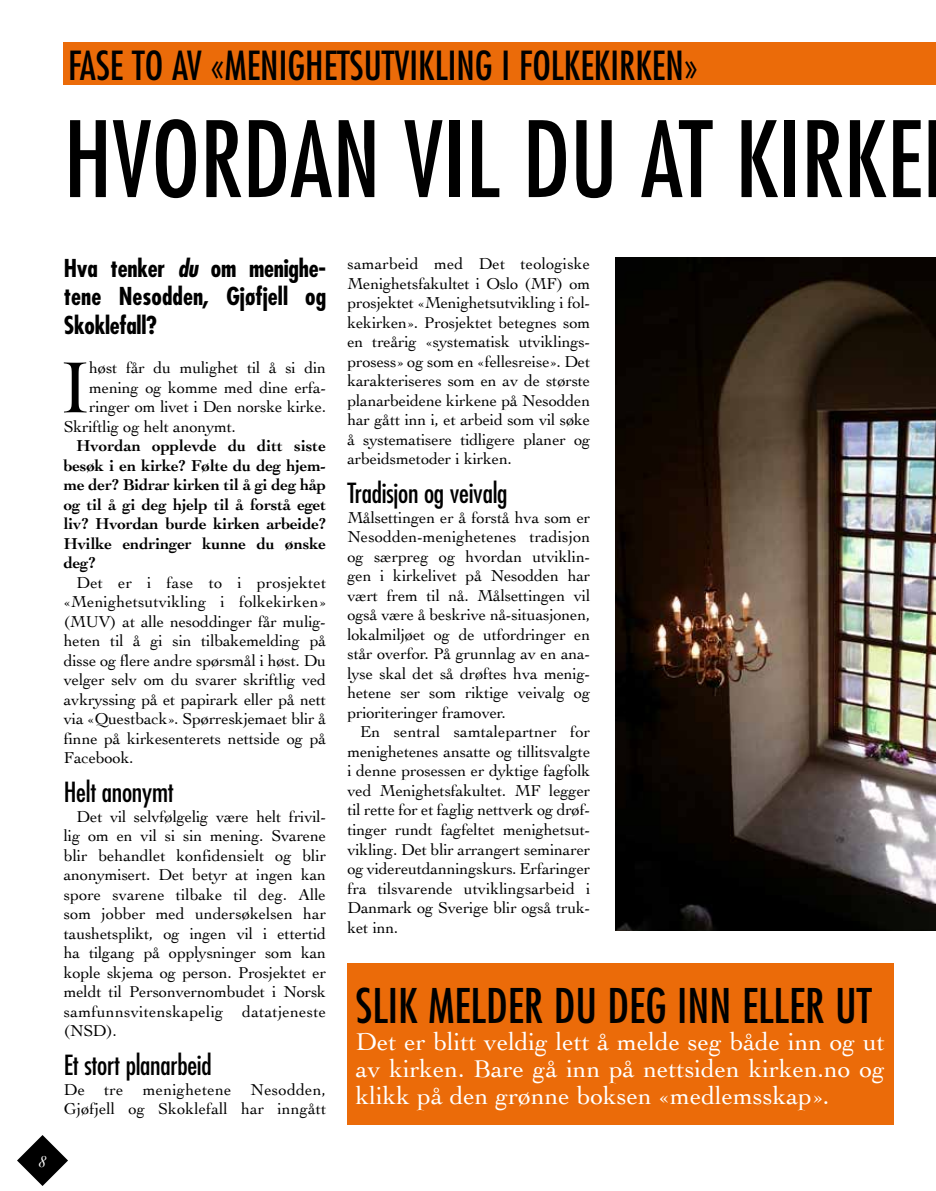
<style>
.page{position:relative;width:936px;height:1191px;background:#fff}
.page>*{position:absolute;margin:0;border:0;box-sizing:border-box;transform-origin:0 0}
.t1{font:condensed 102px "Futura";color:#000}
.t2{font:76.2px "Cochin";color:#000}
.t3{font:condensed 46.5px "Futura";color:#000}
.t4{font:condensed 39px "Futura";color:#000}
.t5{font:condensed 27px "Futura";letter-spacing:-.01em;color:#000}
.t6{font:25.5px/27px "Cochin";color:#fff;text-align:justify}
.t7{font:700 condensed 24px/28.8px "Futura";letter-spacing:-.01em;color:#000;text-align:justify}
.t8{font:16.5px/19.5px "Cochin";letter-spacing:-.01em;color:#000;text-align:justify}
.t9{font:700 16.5px/19.5px "Cochin";letter-spacing:-.005em;color:#000;text-align:justify}
.t10{font:italic 16.5px "Cochin";color:#fff}
.s1{font-style:italic}
</style>
<div class="page">
<div style="left:64px;top:43px;width:871px;height:42px;background:#eb6b09"></div>
<svg style="left:17px;top:1135px;width:51px;height:51px"></svg>
<img style="left:615px;top:257px;width:320px;height:673px">
<div style="left:347px;top:963px;width:546px;height:162px;background:#eb6b09"></div>
<h3 class="t4" style="left:68px;top:41px;width:631px">FASE TO AV «MENIGHETSUTVIKLING I FOLKEKIRKEN»</h3>
<h1 class="t1" style="left:64px;top:95px;width:860px">HVORDAN VIL DU AT KIRKE</h1>
<p class="t10" style="left:39px;top:1150px;width:9px">8</p>
<h3 class="t7" style="left:64px;top:253px;width:264px">Hva tenker <span class="s1">du</span> om menighe&shy;tene Nesodden, Gjøfjell og Skoklefall?</h3>
<h2 class="t2" style="left:60px;top:336px;width:31px">I</h2>
<p class="t8" style="left:89px;top:357px;width:238px">høst får du mulighet til å si din</p>
<p class="t8" style="left:89px;top:377px;width:238px">mening og komme med dine erfa-</p>
<p class="t8" style="left:89px;top:396px;width:238px">ringer om livet i Den norske kirke.</p>
<p class="t8" style="left:64px;top:416px;width:174px">Skriftlig og helt anonymt.</p>
<p class="t9" style="left:64px;top:435px;width:264px;text-indent:13px">Hvordan opplevde du ditt siste besøk i en kirke? Følte du deg hjem&shy;me der? Bidrar kirken til å gi deg håp og til å gi deg hjelp til å forstå eget liv? Hvordan burde kirken arbeide?<br>Hvilke endringer kunne du ønske deg?</p>
<p class="t8" style="left:64px;top:572px;width:264px;text-indent:13px">Det er i fase to i prosjektet «Menighetsutvikling i folkekirken» (MUV) at alle nesoddinger får mulig&shy;heten til å gi sin tilbakemelding på disse og flere andre spørsmål i høst. Du velger selv om du svarer skriftlig ved avkryssing på et papirark eller på nett via «Questback». Spørreskjemaet blir å finne på kirkesenterets nettside og på Facebook.</p>
<h3 class="t5" style="left:64px;top:775px;width:111px">Helt anonymt</h3>
<p class="t8" style="left:64px;top:806px;width:264px;text-indent:13px">Det vil selvfølgelig være helt frivil&shy;lig om en vil si sin mening. Svarene blir behandlet konfidensielt og blir anonymisert. Det betyr at ingen kan spore svarene tilbake til deg. Alle som jobber med undersøkelsen har taushetsplikt, og ingen vil i ettertid ha tilgang på opplysninger som kan kople skjema og person. Prosjektet er meldt til Personvernombudet i Norsk samfunnsvitenskapelig datatjeneste (NSD).</p>
<h3 class="t5" style="left:64px;top:1048px;width:149px">Et stort planarbeid</h3>
<p class="t8" style="left:64px;top:1079px;width:264px">De tre menighetene Nesodden,<br>Gjøfjell og Skoklefall har inngått</p>
<p class="t8" style="left:347px;top:253px;width:244px">samarbeid med Det teologiske Menighetsfakultet i Oslo (MF) om prosjektet «Menighetsutvikling i fol&shy;kekirken». Prosjektet betegnes som en treårig «systematisk utviklings&shy;prosess» og som en «fellesreise». Det karakteriseres som en av de største planarbeidene kirkene på Nesodden har gått inn i, et arbeid som vil søke å systematisere tidligere planer og arbeidsmetoder i kirken.</p>
<h3 class="t5" style="left:347px;top:476px;width:162px">Tradisjon og veivalg</h3>
<p class="t8" style="left:347px;top:507px;width:244px">Målsettingen er å forstå hva som er Nesodden-menighetenes tradisjon og særpreg og hvordan utviklin&shy;gen i kirkelivet på Nesodden har vært frem til nå. Målsettingen vil også være å beskrive nå-situasjonen, lokalmiljøet og de utfordringer en står overfor. På grunnlag av en ana&shy;lyse skal det så drøftes hva menig&shy;hetene ser som riktige veivalg og prioriteringer framover.</p>
<p class="t8" style="left:347px;top:721px;width:244px;text-indent:13px">En sentral samtalepartner for menighetenes ansatte og tillitsvalgte i denne prosessen er dyktige fagfolk ved Menighetsfakultet. MF legger til rette for et faglig nettverk og drøf&shy;tinger rundt fagfeltet menighetsut&shy;vikling. Det blir arrangert seminarer og videreutdanningskurs. Erfaringer fra tilsvarende utviklingsarbeid i Danmark og Sverige blir også truk&shy;ket inn.</p>
<h3 class="t3" style="left:356px;top:976px;width:517px">SLIK MELDER DU DEG INN ELLER UT</h3>
<h3 class="t6" style="left:356px;top:1027px;width:530px">Det er blitt veldig lett å melde seg både inn og ut av kirken. Bare gå inn på nettsiden kirken.no og klikk på den grønne boksen «medlemsskap».</h3>
</div>
